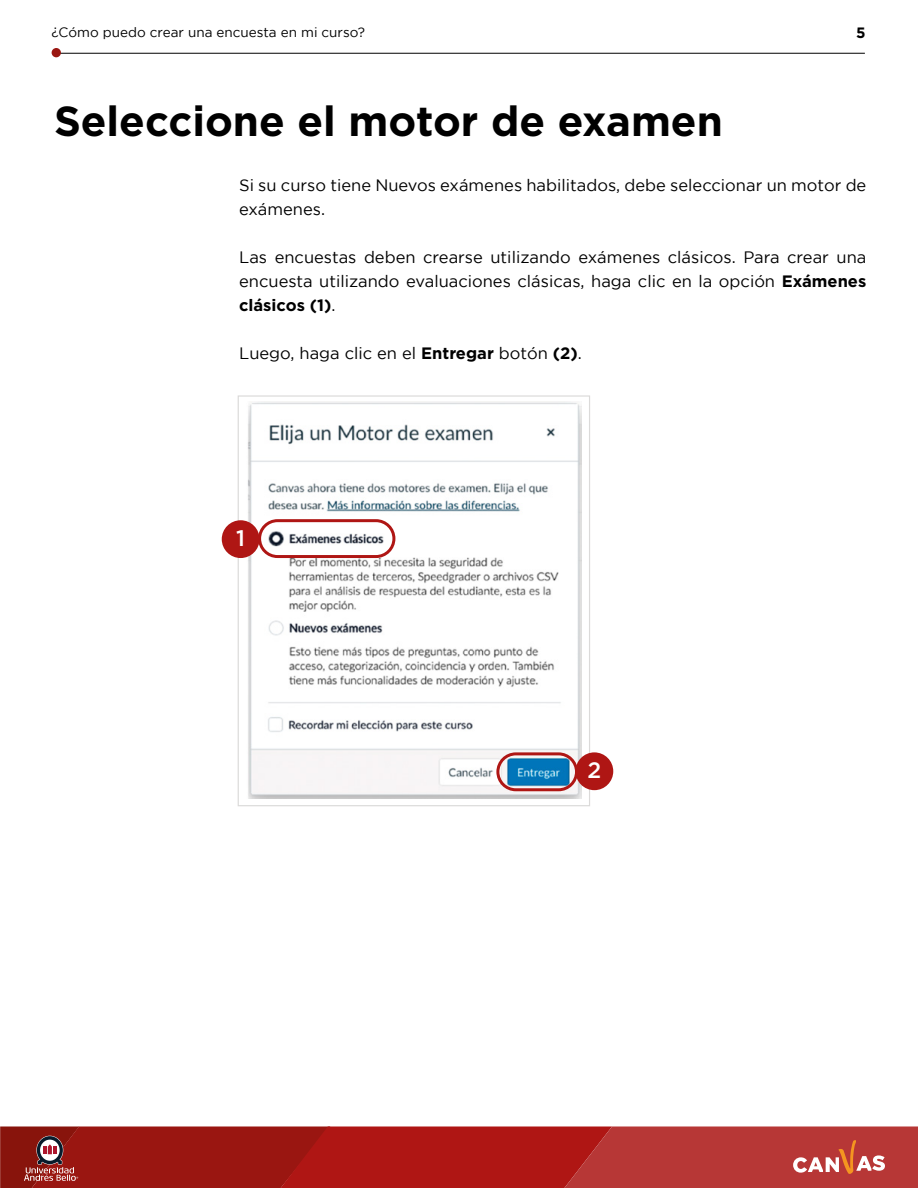
<style>
.page{position:relative;width:918px;height:1188px;background:#fff}
.page>*{position:absolute;margin:0;border:0;box-sizing:border-box;transform-origin:0 0}
.t1{font:700 42px "Gotham";color:#000}
.t2{font:500 22.5px "Gotham";color:#fff}
.t3{font:16.5px/24px "Gotham";color:#000}
.t4{font:700 15px "Gotham";color:#000}
.t5{font:13.5px "Gotham";color:#000}
.s1{font-weight:700}
</style>
<div class="page">
<img style="left:246px;top:401px;width:335px;height:398px">
<svg style="left:0;top:1126px;width:918px;height:62px;background:#ab2825"></svg>
<hr style="left:52px;top:53px;width:813px;height:1px;background:#000">
<div style="left:52px;top:48px;width:9px;height:9px;background:#9a1611;border-radius:50%"></div>
<div style="left:222px;top:520px;width:38px;height:38px;background:#af1614;border-radius:50%"></div>
<div style="left:575px;top:752px;width:38px;height:38px;background:#af1614;border-radius:50%"></div>
<div style="left:258px;top:519px;width:137px;height:39px;border:3px solid #af1614;border-radius:18px"></div>
<div style="left:496px;top:752px;width:82px;height:39px;border:3px solid #af1614;border-radius:18px"></div>
<p class="t5" style="left:52px;top:24px;width:315px">¿Cómo puedo crear una encuesta en mi curso?</p>
<h1 class="t1" style="left:54px;top:93px;width:670px">Seleccione el motor de examen</h1>
<p class="t4" style="left:856px;top:23px;width:11px">5</p>
<p class="t3" style="left:239px;top:173px;width:629px">Si su curso tiene Nuevos exámenes habilitados, debe seleccionar un motor de exámenes.</p>
<p class="t3" style="left:239px;top:245px;width:629px;text-align:justify">Las encuestas deben crearse utilizando exámenes clásicos. Para crear una encuesta utilizando evaluaciones clásicas, haga clic en la opción <span class="s1">Exámenes clásicos (1)</span>.</p>
<p class="t3" style="left:239px;top:341px;width:344px">Luego, haga clic en el <span class="s1">Entregar</span> botón <span class="s1">(2)</span>.</p>
<h2 class="t2" style="left:236px;top:525px;width:10px">1</h2>
<h2 class="t2" style="left:587px;top:757px;width:15px">2</h2>
</div>
